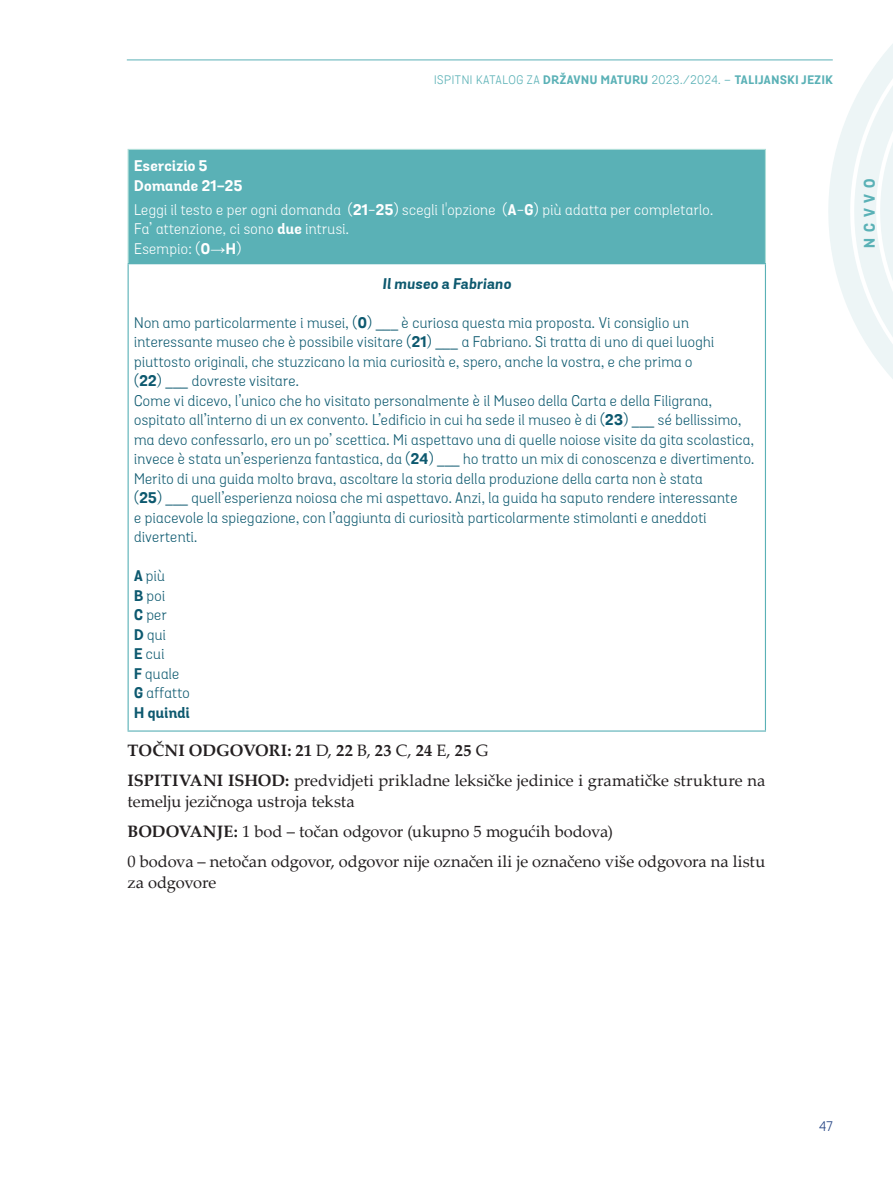
<style>
.page{position:relative;width:893px;height:1191px;background:#fff}
.page>*{position:absolute;margin:0;border:0;box-sizing:border-box;transform-origin:0 0}
.t1{font:16.5px/30px "Palatino Linotype";color:#231f20}
.t2{font:15px/19.5px "Grota Sans Alt Book 67682";letter-spacing:.025em;color:#0d596f}
.t3{font:15px/19.5px "Grota Sans Alt Book 67682";letter-spacing:.025em;color:#fff}
.t4{font:15px/19.5px "Grota Sans Alt Bold 40648";letter-spacing:.025em;color:#fff}
.t5{font:15px "Grota Sans Alt Bold Italic 02933";letter-spacing:.025em;color:#0d596f}
.t6{font:15px "Grota Sans Alt Bold 40648";letter-spacing:.025em;color:#0d596f}
.t7{font:15px "Grota Sans Alt Bold 40648";letter-spacing:.395em;color:#5ab1b6}
.t8{font:13.5px "Grota Sans Alt Book 67682";color:#284786}
.t9{font:12px "Grota Sans Alt Book 67682";letter-spacing:.05em;color:#5ab1b6}
.s1{font-family:"Grota Sans Alt Bold 40648"}
.s2{font-family:"Arial"}
.s3{font-family:"Palatino Linotype"}
.s4{font-weight:700}
</style>
<div class="page">
<hr style="left:127px;top:60px;width:706px;height:1px;background:#5ab1b6">
<svg style="left:827px;top:44px;width:66px;height:335px"></svg>
<div style="left:128px;top:149px;width:637px;height:115px;background:#5ab1b6"></div>
<hr style="left:128px;top:263px;width:638px;height:1px;background:#5ab1b6">
<hr style="left:128px;top:264px;width:1px;height:466px;background:#5ab1b6">
<hr style="left:765px;top:264px;width:1px;height:466px;background:#5ab1b6">
<hr style="left:765px;top:150px;width:1px;height:113px;background:#afded8">
<hr style="left:128px;top:149px;width:638px;height:1px;background:#afded8">
<hr style="left:128px;top:150px;width:1px;height:113px;background:#afded8">
<hr style="left:128px;top:730px;width:638px;height:1px;background:#5ab1b6">
<p class="t9" style="left:434px;top:72px;width:400px">ISPITNI KATALOG ZA <span class="s1">DRŽAVNU MATURU</span> 2023./2024. – <span class="s1">TALIJANSKI JEZIK</span></p>
<p class="t4" style="left:134px;top:157px;width:110px">Esercizio 5<br>Domande 21-25</p>
<p class="t3" style="left:134px;top:200px;width:581px">Leggi il testo e per ogni domanda (<span class="s1">21</span>-<span class="s1">25</span>) scegli l'opzione (<span class="s1">A</span>-<span class="s1">G</span>) più adatta per completarlo.<br>Fa’ attenzione, ci sono <span class="s1">due</span> intrusi.<br>Esempio: (<span class="s1">O</span><span class="s2">→</span><span class="s1">H</span>)</p>
<p class="t5" style="left:383px;top:274px;width:130px">Il museo a Fabriano</p>
<p class="t2" style="left:134px;top:313px;width:622px">Non amo particolarmente i musei, (<span class="s1">0</span>) <span class="s3">___</span> è curiosa questa mia proposta. Vi consiglio un interessante museo che è possibile visitare (<span class="s1">21</span>) <span class="s3">___</span> a Fabriano. Si tratta di uno di quei luoghi piuttosto originali, che stuzzicano la mia curiosità e, spero, anche la vostra, e che prima o<br>(<span class="s1">22</span>) <span class="s3">___</span> dovreste visitare.<br>Come vi dicevo, l’unico che ho visitato personalmente è il Museo della Carta e della Filigrana, ospitato all’interno di un ex convento. L’edificio in cui ha sede il museo è di (<span class="s1">23</span>) <span class="s3">___</span> sé bellissimo, ma devo confessarlo, ero un po’ scettica. Mi aspettavo una di quelle noiose visite da gita scolastica, invece è stata un’esperienza fantastica, da (<span class="s1">24</span>) <span class="s3">___</span> ho tratto un mix di conoscenza e divertimento.<br>Merito di una guida molto brava, ascoltare la storia della produzione della carta non è stata<br>(<span class="s1">25</span>) <span class="s3">___</span> quell’esperienza noiosa che mi aspettavo. Anzi, la guida ha saputo rendere interessante<br>e piacevole la spiegazione, con l’aggiunta di curiosità particolarmente stimolanti e aneddoti divertenti.</p>
<p class="t2" style="left:134px;top:566px;width:57px"><span class="s1">A</span> più<br><span class="s1">B</span> poi<br><span class="s1">C</span> per<br><span class="s1">D</span> qui<br><span class="s1">E</span> cui<br><span class="s1">F</span> quale<br><span class="s1">G</span> affatto</p>
<p class="t6" style="left:134px;top:703px;width:57px">H quindi</p>
<p class="t1" style="left:128px;top:734px;width:639px"><span class="s4">TOČNI ODGOVORI: 21</span> D, <span class="s4">22</span> B, <span class="s4">23</span> C, <span class="s4">24</span> E, <span class="s4">25</span> G<br><span class="s4">ISPITIVANI ISHOD:</span> predvidjeti prikladne leksičke jedinice i gramatičke strukture na</p>
<p class="t1" style="left:128px;top:785px;width:639px">temelju jezičnoga ustroja teksta<br><span class="s4">BODOVANJE:</span> 1 bod – točan odgovor (ukupno 5 mogućih bodova)<br>0 bodova – netočan odgovor, odgovor nije označen ili je označeno više odgovora na listu</p>
<p class="t1" style="left:128px;top:867px;width:90px">za odgovore</p>
<p class="t7" style="left:860px;top:248px;width:71px;rotate:-90deg">NCVVO</p>
<p class="t8" style="left:819px;top:1118px;width:15px">47</p>
</div>
